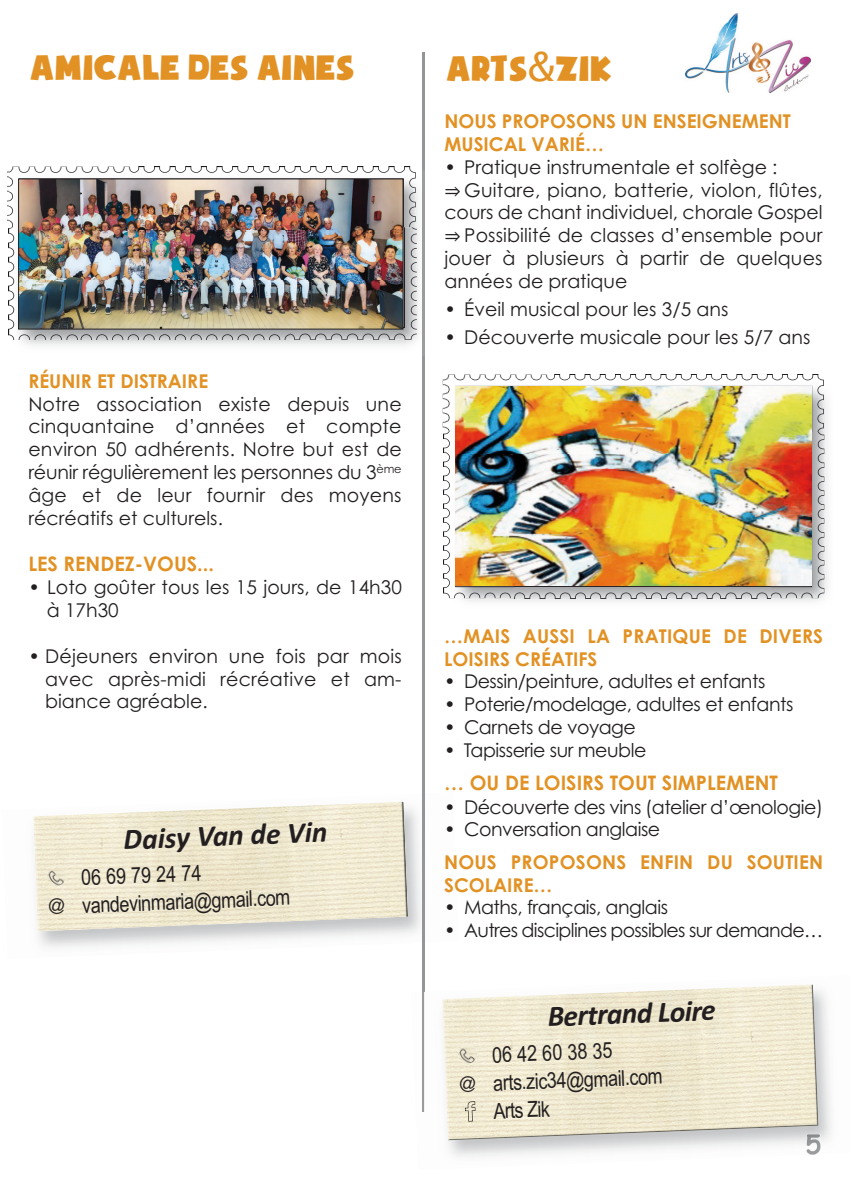
<style>
.page{position:relative;width:851px;height:1191px;background:#fff}
.page>*{position:absolute;margin:0;border:0;box-sizing:border-box;transform-origin:0 0}
.t1{font:40px "Soupof Justice";color:#e29224}
.t2{font:italic 700 29.6px "Calibri";color:#231f20}
.t3{font:22px/27.8px "Arial Narrow";color:#231f20}
.t4{font:700 20px "Century Gothic";color:#e29224}
.t5{font:19px/22.8px "Century Gothic";color:#231f20;text-align:justify}
.t6{font:19px "Century Gothic";letter-spacing:-.025em;color:#231f20}
.t7{font:700 19px/22.8px "Century Gothic";color:#e29224}
.t8{font:19px "Century Gothic";letter-spacing:-.035em;color:#231f20}
.s1{font-family:"Lucida Grande"}
.s2{font-family:"Cambria"}
.s3{font-family:"Itc Kabel"}
</style>
<div class="page">
<img style="left:33px;top:802px;width:375px;height:129px">
<img style="left:47px;top:867px;width:19px;height:19px">
<hr style="left:422px;top:52px;width:2px;height:1060px;background:#939598">
<img style="left:685px;top:13px;width:125px;height:79px">
<img style="left:806px;top:1134px;width:14px;height:20px">
<img style="left:442px;top:984px;width:376px;height:156px">
<img style="left:457px;top:1045px;width:20px;height:18px">
<svg style="left:465px;top:1101px;width:10px;height:20px"></svg>
<img style="left:442px;top:374px;width:106px;height:55px">
<img style="left:553px;top:374px;width:266px;height:4px">
<img style="left:443px;top:433px;width:4px;height:161px">
<img style="left:447px;top:401px;width:381px;height:201px">
<img style="left:447px;top:378px;width:376px;height:54px">
<img style="left:823px;top:379px;width:3px;height:162px">
<img style="left:770px;top:432px;width:54px;height:166px">
<img style="left:514px;top:586px;width:256px;height:12px">
<img style="left:447px;top:598px;width:269px;height:1px">
<img style="left:456px;top:387px;width:355px;height:199px">
<img style="left:7px;top:167px;width:124px;height:54px">
<img style="left:138px;top:167px;width:273px;height:3px">
<img style="left:9px;top:170px;width:416px;height:185px">
<img style="left:422px;top:170px;width:2px;height:185px">
<img style="left:9px;top:170px;width:406px;height:57px">
<img style="left:415px;top:170px;width:4px;height:109px">
<img style="left:289px;top:227px;width:128px;height:113px">
<img style="left:9px;top:329px;width:280px;height:12px">
<img style="left:79px;top:329px;width:210px;height:11px">
<img style="left:20px;top:181px;width:381px;height:146px">
<div style="left:18px;top:179px;width:385px;height:150px;border:1px solid #231f20"></div>
<h1 class="t1" style="left:30px;top:55px;width:326px">AMICALE DES AINES</h1>
<h1 class="t1" style="left:446px;top:56px;width:166px">ARTS<span class="s1">&amp;</span>ZIK</h1>
<p class="t7" style="left:444px;top:111px;width:348px">NOUS PROPOSONS UN ENSEIGNEMENT<br>MUSICAL VARIÉ…</p>
<p class="t5" style="left:444px;top:157px;width:380px;text-align:left">• Pratique instrumentale et solfège :<br><span class="s2">⇒</span> Guitare, piano, batterie, violon, flûtes, cours de chant individuel, chorale Gospel <span class="s2">⇒</span> Possibilité de classes d’ensemble pour jouer à plusieurs à partir de quelques années de pratique</p>
<p class="t5" style="left:444px;top:299px;width:285px">• Éveil musical pour les 3/5 ans</p>
<p class="t5" style="left:444px;top:328px;width:367px">• Découverte musicale pour les 5/7 ans</p>
<p class="t7" style="left:28px;top:371px;width:181px">RÉUNIR ET DISTRAIRE</p>
<p class="t5" style="left:28px;top:394px;width:375px">Notre association existe depuis une cinquantaine d’années et compte environ 50 adhérents. Notre but est de réunir régulièrement les personnes du 3<sup>ème </sup>âge et de leur fournir des moyens récréatifs et culturels.</p>
<p class="t4" style="left:28px;top:556px;width:187px">LES RENDEZ-VOUS...</p>
<p class="t5" style="left:47px;top:578px;width:356px;text-indent:-18px">• Loto goûter tous les 15 jours, de 14h30 à 17h30</p>
<p class="t5" style="left:45px;top:646px;width:358px;text-indent:-17px">• Déjeuners environ une fois par mois avec après-midi récréative et am&shy;biance agréable.</p>
<h2 class="t2" style="left:123px;top:829px;width:205px;rotate:-2deg">Daisy Van de Vin</h2>
<p class="t3" style="left:46px;top:866px;width:244px;text-indent:34px;rotate:-2deg">06 69 79 24 74<br><span class="s3">@</span> vandevinmaria@gmail.com</p>
<p class="t7" style="left:444px;top:626px;width:380px">…MAIS AUSSI LA PRATIQUE DE DIVERS<br>LOISIRS CRÉATIFS</p>
<p class="t6" style="left:444px;top:674px;width:323px">• Dessin/peinture, adultes et enfants</p>
<p class="t6" style="left:444px;top:697px;width:351px">• Poterie/modelage, adultes et enfants</p>
<p class="t6" style="left:444px;top:720px;width:193px">• Carnets de voyage</p>
<p class="t6" style="left:444px;top:743px;width:204px">• Tapisserie sur meuble</p>
<p class="t4" style="left:444px;top:775px;width:335px">… OU DE LOISIRS TOUT SIMPLEMENT</p>
<p class="t6" style="left:444px;top:799px;width:380px">• Découverte des vins (atelier d’œnologie)</p>
<p class="t6" style="left:444px;top:822px;width:217px">• Conversation anglaise</p>
<p class="t7" style="left:444px;top:852px;width:380px">NOUS PROPOSONS ENFIN DU SOUTIEN<br>SCOLAIRE…</p>
<p class="t6" style="left:444px;top:900px;width:225px">• Maths, français, anglais</p>
<p class="t8" style="left:444px;top:923px;width:380px">• Autres disciplines possibles sur demande…</p>
<h2 class="t2" style="left:547px;top:1006px;width:169px;rotate:-2deg">Bertrand Loire</h2>
<p class="t3" style="left:491px;top:1042px;width:122px;rotate:-2deg">06 42 60 38 35</p>
<p class="t3" style="left:458px;top:1072px;width:205px;rotate:-2deg"><span class="s3">@</span> arts.zic34@gmail.com</p>
<p class="t3" style="left:493px;top:1099px;width:58px;rotate:-2deg">Arts Zik</p>
</div>
